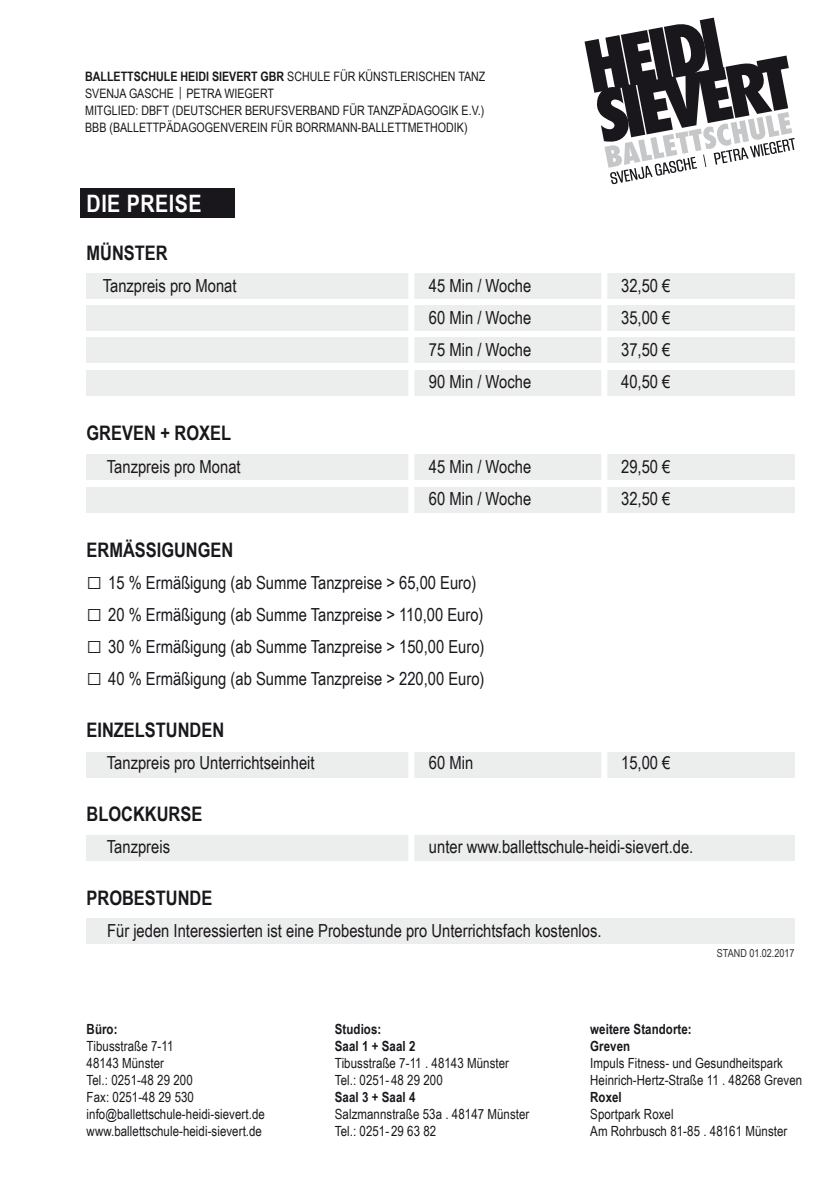
<style>
.page{position:relative;width:840px;height:1191px;background:#fff}
.page>*{position:absolute;margin:0;border:0;box-sizing:border-box;transform-origin:0 0}
.t1{font:700 24px "Arial Narrow";letter-spacing:.02em;color:#fff}
.t2{font:700 20px "Arial Narrow";color:#1a171c}
.t3{font:18px "Arial Narrow";color:#1a171c}
.t4{font:14px/17px "Arial Narrow";letter-spacing:.005em;color:#1a171c}
.t5{font:700 14px/17px "Arial Narrow";letter-spacing:.005em;color:#1a171c}
.t6{font:13px/17px "Arial Narrow";color:#1a171c}
.t7{font:11px "Arial Narrow";color:#2e2d30}
.s1{font-weight:700}
.s2{font-family:"Helvetica Neue";font-weight:300}
.s3{font-size:26px}
</style>
<div class="page">
<div style="left:86px;top:273px;width:708px;height:26px;background:#eceded"></div>
<div style="left:86px;top:305px;width:708px;height:26px;background:#eceded"></div>
<div style="left:86px;top:338px;width:708px;height:25px;background:#eceded"></div>
<div style="left:86px;top:455px;width:708px;height:25px;background:#eceded"></div>
<div style="left:86px;top:752px;width:708px;height:25px;background:#eceded"></div>
<div style="left:86px;top:835px;width:708px;height:25px;background:#eceded"></div>
<div style="left:86px;top:917px;width:708px;height:26px;background:#eceded"></div>
<div style="left:86px;top:370px;width:708px;height:25px;background:#eceded"></div>
<div style="left:86px;top:487px;width:708px;height:25px;background:#eceded"></div>
<div style="left:408px;top:264px;width:6px;height:632px;background:#fff"></div>
<div style="left:601px;top:260px;width:6px;height:569px;background:#fff"></div>
<div style="left:80px;top:188px;width:154px;height:30px;background:#1a171c"></div>
<svg style="left:584px;top:18px;width:210px;height:166px"></svg>
<p class="t6" style="left:85px;top:68px;width:401px"><span class="s1">BALLETTSCHULE HEIDI SIEVERT GBR</span> SCHULE FÜR KÜNSTLERISCHEN TANZ SVENJA GASCHE <span class="s2">︲</span> PETRA WIEGERT<br>MITGLIED: DBFT (DEUTSCHER BERUFSVERBAND FÜR TANZPÄDAGOGIK E.V.)<br>BBB (BALLETTPÄDAGOGENVEREIN FÜR BORRMANN-BALLETTMETHODIK)</p>
<h1 class="t1" style="left:87px;top:185px;width:116px">DIE PREISE</h1>
<p class="t2" style="left:86px;top:238px;width:83px">MÜNSTER</p>
<p class="t3" style="left:103px;top:273px;width:135px">Tanzpreis pro Monat</p>
<p class="t3" style="left:428px;top:273px;width:104px">45 Min / Woche</p>
<p class="t3" style="left:620px;top:273px;width:51px">32,50 €</p>
<p class="t3" style="left:428px;top:305px;width:104px">60 Min / Woche</p>
<p class="t3" style="left:620px;top:305px;width:51px">35,00 €</p>
<p class="t3" style="left:428px;top:337px;width:104px">75 Min / Woche</p>
<p class="t3" style="left:620px;top:337px;width:51px">37,50 €</p>
<p class="t3" style="left:428px;top:369px;width:104px">90 Min / Woche</p>
<p class="t3" style="left:620px;top:369px;width:51px">40,50 €</p>
<p class="t2" style="left:86px;top:418px;width:146px">GREVEN + ROXEL</p>
<p class="t3" style="left:107px;top:453px;width:135px">Tanzpreis pro Monat</p>
<p class="t3" style="left:428px;top:453px;width:104px">45 Min / Woche</p>
<p class="t3" style="left:620px;top:453px;width:51px">29,50 €</p>
<p class="t3" style="left:428px;top:485px;width:104px">60 Min / Woche</p>
<p class="t3" style="left:620px;top:485px;width:51px">32,50 €</p>
<p class="t2" style="left:86px;top:534px;width:148px">ERMÄSSIGUNGEN</p>
<p class="t3" style="left:86px;top:569px;width:391px"><span class="s3">□</span> 15 % Ermäßigung (ab Summe Tanzpreise &gt; 65,00 Euro)</p>
<p class="t3" style="left:86px;top:601px;width:398px"><span class="s3">□</span> 20 % Ermäßigung (ab Summe Tanzpreise &gt; 110,00 Euro)</p>
<p class="t3" style="left:86px;top:633px;width:399px"><span class="s3">□</span> 30 % Ermäßigung (ab Summe Tanzpreise &gt; 150,00 Euro)</p>
<p class="t3" style="left:86px;top:665px;width:399px"><span class="s3">□</span> 40 % Ermäßigung (ab Summe Tanzpreise &gt; 220,00 Euro)</p>
<p class="t2" style="left:86px;top:714px;width:139px">EINZELSTUNDEN</p>
<p class="t3" style="left:107px;top:749px;width:209px">Tanzpreis pro Unterrichtseinheit</p>
<p class="t3" style="left:428px;top:749px;width:46px">60 Min</p>
<p class="t3" style="left:620px;top:749px;width:51px">15,00 €</p>
<p class="t2" style="left:86px;top:798px;width:117px">BLOCKKURSE</p>
<p class="t3" style="left:107px;top:833px;width:65px">Tanzpreis</p>
<p class="t3" style="left:428px;top:833px;width:266px">unter www.ballettschule-heidi-sievert.de.</p>
<p class="t2" style="left:86px;top:882px;width:127px">PROBESTUNDE</p>
<p class="t3" style="left:107px;top:917px;width:495px">Für jeden Interessierten ist eine Probestunde pro Unterrichtsfach kostenlos.</p>
<p class="t7" style="left:716px;top:945px;width:79px">STAND 01.02.2017</p>
<p class="t5" style="left:87px;top:1020px;width:32px">Büro:</p>
<p class="t4" style="left:87px;top:1037px;width:180px">Tibusstraße 7-11<br>48143 Münster<br>Tel.: 0251-48 29 200<br>Fax: 0251-48 29 530 info@ballettschule-heidi-sievert.de www.ballettschule-heidi-sievert.de</p>
<p class="t5" style="left:334px;top:1020px;width:82px">Studios:<br>Saal 1 + Saal 2</p>
<p class="t4" style="left:334px;top:1054px;width:176px">Tibusstraße 7-11 . 48143 Münster<br>Tel.: 0251- 48 29 200</p>
<p class="t5" style="left:334px;top:1088px;width:82px">Saal 3 + Saal 4</p>
<p class="t4" style="left:334px;top:1105px;width:196px">Salzmannstraße 53a . 48147 Münster<br>Tel.: 0251- 29 63 82</p>
<p class="t5" style="left:590px;top:1020px;width:103px">weitere Standorte:<br>Greven</p>
<p class="t4" style="left:590px;top:1054px;width:213px">Impuls Fitness- und Gesundheitspark<br>Heinrich-Hertz-Straße 11 . 48268 Greven</p>
<p class="t5" style="left:590px;top:1088px;width:33px">Roxel</p>
<p class="t4" style="left:590px;top:1105px;width:198px">Sportpark Roxel<br>Am Rohrbusch 81-85 . 48161 Münster</p>
</div>
